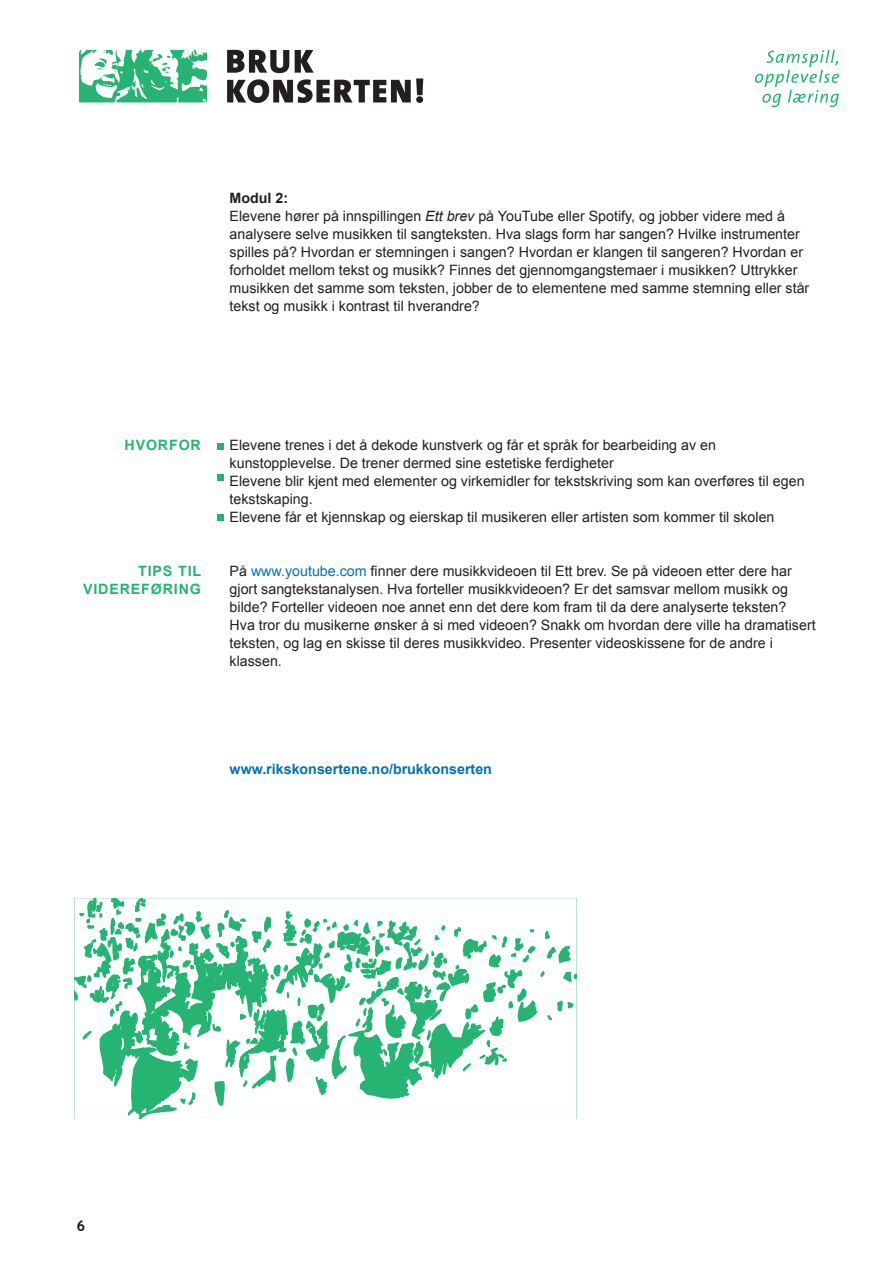
<style>
.page{position:relative;width:893px;height:1263px;background:#fff}
.page>*{position:absolute;margin:0;border:0;box-sizing:border-box;transform-origin:0 0}
.t1{font:700 15px "Trebuchet MS";color:#231f20}
.t2{font:14.25px/18px "Arial";color:#231f20}
.t3{font:700 14.25px "Arial";color:#0072bc}
.t4{font:700 14.25px/18px "Arial";letter-spacing:.06em;color:#26b472}
.s1{font-weight:700}
.s2{font-style:italic}
.s3{color:#0072bc}
</style>
<div class="page">
<svg style="left:146px;top:898px;width:431px;height:221px"></svg>
<img style="left:74px;top:898px;width:72px;height:221px">
<svg style="left:79px;top:49px;width:344px;height:54px"></svg>
<svg style="left:755px;top:50px;width:84px;height:57px"></svg>
<div style="left:217px;top:474px;width:7px;height:7px;background:#26b472"></div>
<div style="left:217px;top:443px;width:7px;height:7px;background:#26b472"></div>
<div style="left:217px;top:514px;width:7px;height:7px;background:#26b472"></div>
<p class="t2" style="left:230px;top:189px;width:581px"><span class="s1">Modul 2:<br></span>Elevene hører på innspillingen <span class="s2">Ett brev</span> på YouTube eller Spotify, og jobber videre med å analysere selve musikken til sangteksten. Hva slags form har sangen? Hvilke instrumenter spilles på? Hvordan er stemningen i sangen? Hvordan er klangen til sangeren? Hvordan er forholdet mellom tekst og musikk? Finnes det gjennomgangstemaer i musikken? Uttrykker musikken det samme som teksten, jobber de to elementene med samme stemning eller står tekst og musikk i kontrast til hverandre?</p>
<p class="t4" style="left:125px;top:437px;width:78px">hvorfor</p>
<p class="t4" style="left:83px;top:563px;width:119px;text-indent:55px">TIPS til videreføring</p>
<p class="t2" style="left:230px;top:436px;width:576px">Elevene trenes i det å dekode kunstverk og får et språk for bearbeiding av en kunstopplevelse. De trener dermed sine estetiske ferdigheter<br>Elevene blir kjent med elementer og virkemidler for tekstskriving som kan overføres til egen tekstskaping.<br>Elevene får et kjennskap og eierskap til musikeren eller artisten som kommer til skolen</p>
<p class="t2" style="left:230px;top:562px;width:588px">På <span class="s3">www.youtube.com</span> finner dere musikkvideoen til Ett brev. Se på videoen etter dere har gjort sangtekstanalysen. Hva forteller musikkvideoen? Er det samsvar mellom musikk og bilde? Forteller videoen noe annet enn det dere kom fram til da dere analyserte teksten?<br>Hva tror du musikerne ønsker å si med videoen? Snakk om hvordan dere ville ha dramatisert teksten, og lag en skisse til deres musikkvideo. Presenter videoskissene for de andre i klassen.</p>
<p class="t3" style="left:230px;top:760px;width:264px">www.rikskonsertene.no/brukkonserten</p>
<p class="t1" style="left:77px;top:1216px;width:10px">6</p>
</div>
